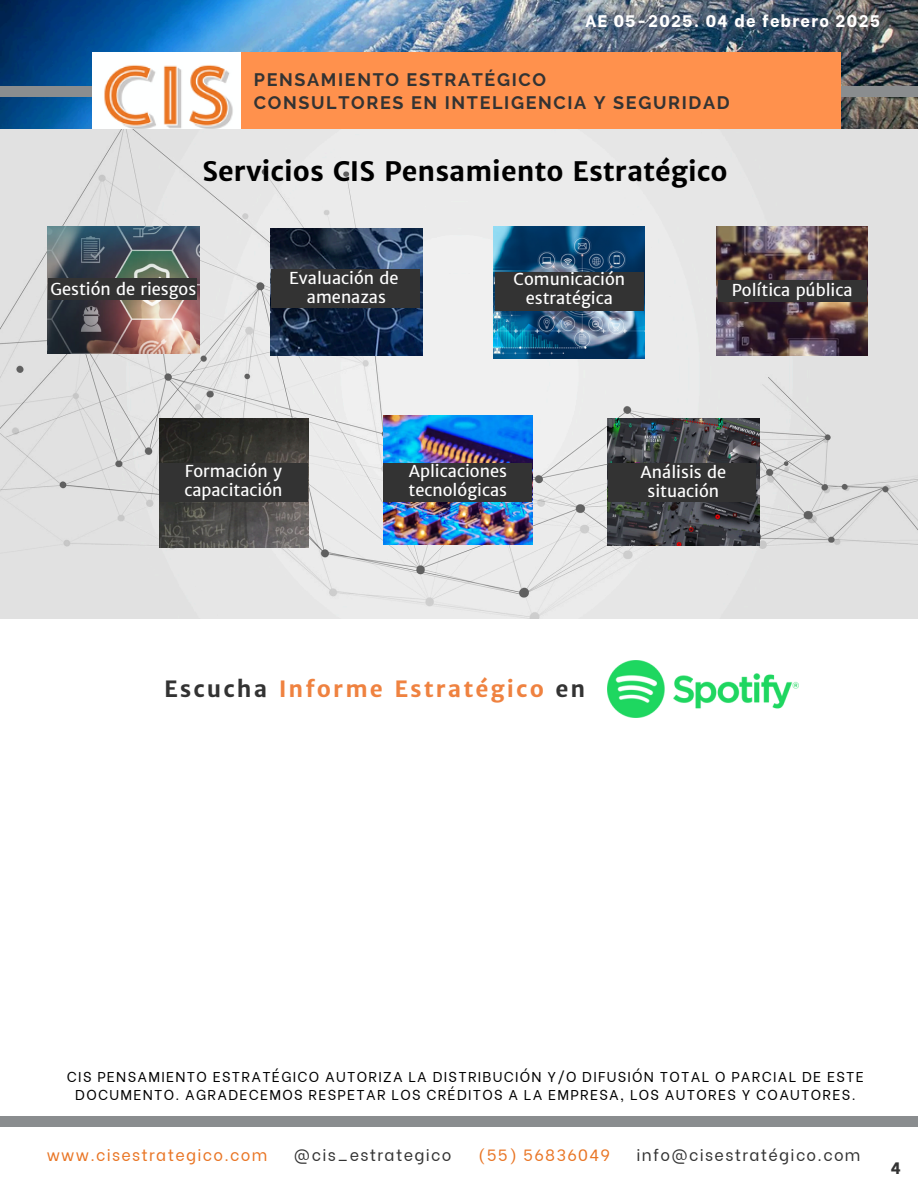
<style>
.page{position:relative;width:918px;height:1188px;background:#fff}
.page>*{position:absolute;margin:0;border:0;box-sizing:border-box;transform-origin:0 0}
.t1{font:700 27px "Merriweather Sans";color:#000}
.t2{font:700 22.5px "Merriweather Sans";letter-spacing:.09em;color:#ef8240}
.t3{font:700 18px/22.5px "Raleway";letter-spacing:.09em;color:#333}
.t4{font:800 16.65px "Be Vietnam";letter-spacing:.08em;color:#fff}
.t5{font:16.5px/19.2px "Merriweather Sans";color:#fff;text-align:center}
.t6{font:800 16.5px "Be Vietnam";color:#333}
.t7{font:16.2px "Be Vietnam";letter-spacing:.08em;color:#333}
.t8{font:16.2px "Be Vietnam";letter-spacing:.08em;color:#e97524}
.t9{font:14.25px/18px "Be Vietnam";letter-spacing:.09em;color:#000;text-align:center}
.s1{color:#333}
</style>
<div class="page">
<img style="left:0;top:0;width:918px;height:129px">
<div style="left:0;top:87px;width:918px;height:10px;background:#8a8d8f"></div>
<img style="left:92px;top:52px;width:149px;height:77px">
<div style="left:241px;top:52px;width:600px;height:80px;background:#ff914d"></div>
<div style="left:0;top:1116px;width:918px;height:10px;background:#8a8d8f"></div>
<img style="left:0;top:129px;width:918px;height:489px">
<img style="left:47px;top:226px;width:152px;height:127px">
<img style="left:270px;top:229px;width:152px;height:127px">
<img style="left:493px;top:226px;width:152px;height:132px">
<img style="left:716px;top:226px;width:152px;height:130px">
<img style="left:607px;top:419px;width:152px;height:127px">
<img style="left:159px;top:419px;width:150px;height:129px">
<img style="left:383px;top:415px;width:150px;height:129px">
<div style="left:609px;top:463px;width:147px;height:39px;background:#333"></div>
<div style="left:49px;top:278px;width:148px;height:22px;background:#333"></div>
<div style="left:271px;top:269px;width:149px;height:39px;background:#333"></div>
<div style="left:495px;top:272px;width:148px;height:38px;background:#333"></div>
<div style="left:159px;top:463px;width:149px;height:39px;background:#333"></div>
<div style="left:383px;top:463px;width:149px;height:39px;background:#333"></div>
<div style="left:718px;top:280px;width:149px;height:22px;background:#333"></div>
<img style="left:607px;top:661px;width:191px;height:57px">
<p class="t4" style="left:585px;top:7px;width:296px">AE 05-2025. 04 de febrero 2025</p>
<p class="t3" style="left:254px;top:69px;width:477px">PENSAMIENTO ESTRATÉGICO<br>CONSULTORES EN INTELIGENCIA Y SEGURIDAD</p>
<p class="t1" style="left:202px;top:154px;width:527px">Servicios CIS Pensamiento Estratégico</p>
<p class="t5" style="left:51px;top:279px;width:147px">Gestión de riesgos</p>
<h5 class="t5" style="left:289px;top:269px;width:111px">Evaluación de amenazas</h5>
<p class="t5" style="left:514px;top:270px;width:113px">Comunicación estratégica</p>
<h5 class="t5" style="left:732px;top:281px;width:122px">Política pública</h5>
<h5 class="t5" style="left:184px;top:461px;width:100px;text-align:left">Formación y capacitación</h5>
<p class="t5" style="left:409px;top:461px;width:100px;text-align:left">Aplicaciones tecnológicas</p>
<h1 class="t5" style="left:641px;top:462px;width:87px">Análisis de situación</h1>
<p class="t2" style="left:164px;top:674px;width:423px"><span class="s1">Escucha</span> Informe Estratégico <span class="s1">en</span></p>
<h3 class="t9" style="left:67px;top:1066px;width:799px">CIS PENSAMIENTO ESTRATÉGICO AUTORIZA LA DISTRIBUCIÓN Y/O DIFUSIÓN TOTAL O PARCIAL DE ESTE<br>DOCUMENTO. AGRADECEMOS RESPETAR LOS CRÉDITOS A LA EMPRESA, LOS AUTORES Y COAUTORES.</h3>
<p class="t8" style="left:47px;top:1142px;width:222px">www.cisestrategico.com</p>
<p class="t7" style="left:294px;top:1142px;width:159px">@cis_estrategico</p>
<p class="t8" style="left:478px;top:1142px;width:134px">(55) 56836049</p>
<p class="t7" style="left:637px;top:1142px;width:225px">info@cisestratégico.com</p>
<h4 class="t6" style="left:891px;top:1154px;width:12px">4</h4>
</div>
